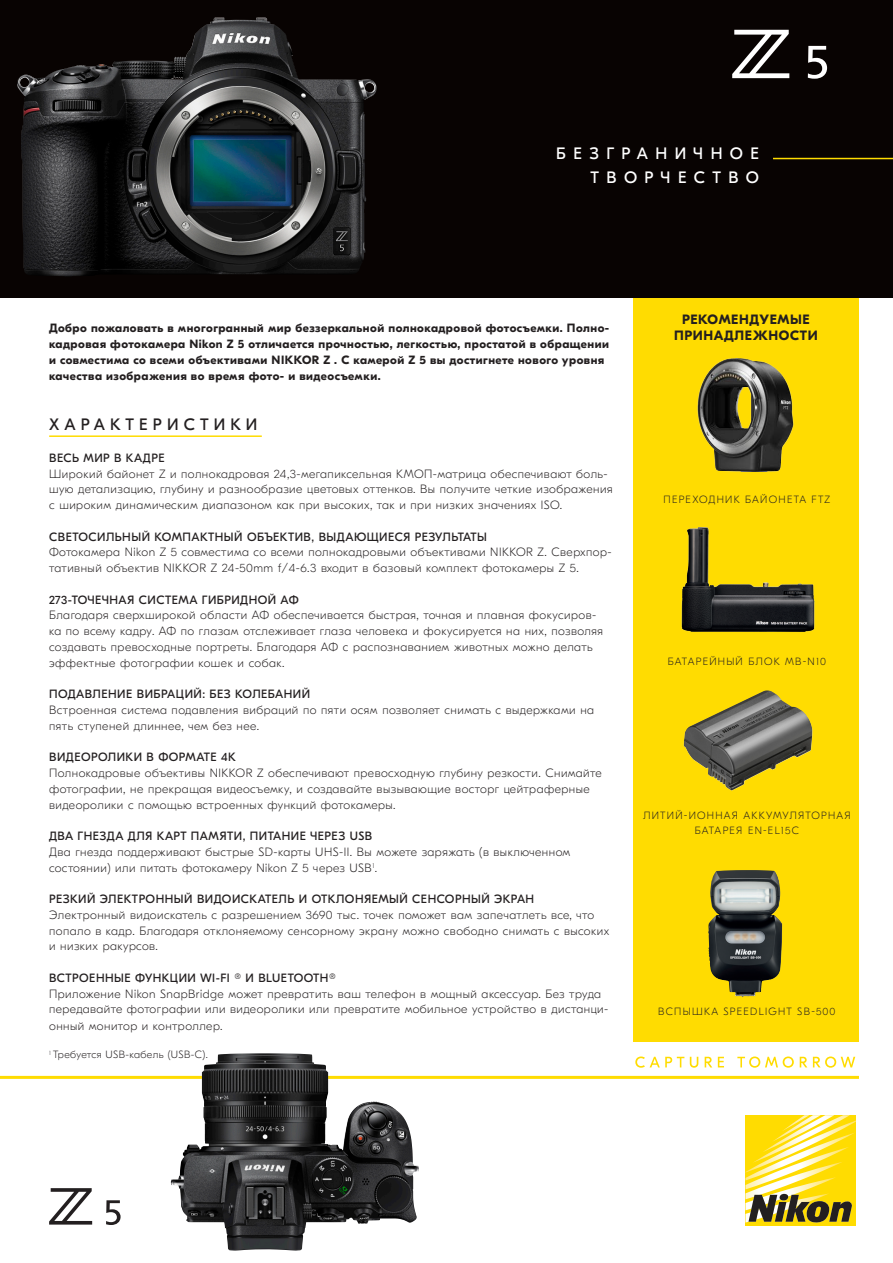
<style>
.page{position:relative;width:893px;height:1263px;background:#fff}
.page>*{position:absolute;margin:0;border:0;box-sizing:border-box;transform-origin:0 0}
.t1{font:16.5px "GT Eesti Pro Display";letter-spacing:.45em;color:#fff}
.t2{font:16.5px "GT Eesti Pro Display";letter-spacing:.31em;color:#231f20}
.t3{font:700 13.5px/16.5px "GT Eesti Pro Display";letter-spacing:.05em;color:#231f20;text-align:center}
.t4{font:100 12px/15.8px "GT Eesti Pro Display";letter-spacing:.04em;color:#231f20}
.t5{font:12px "GT Eesti Pro Display";letter-spacing:.04em;color:#231f20}
.t6{font:700 12px/16px "GT Eesti Pro Display";letter-spacing:.04em;color:#231f20}
.t7{font:100 10.5px/15px "GT Eesti Pro Display";letter-spacing:.12em;color:#231f20;text-align:center}
.t8{font:100 10.5px "GT Eesti Pro Display";letter-spacing:.03em;color:#231f20}
</style>
<div class="page">
<div style="left:634px;top:298px;width:225px;height:744px;background:#ffdc01"></div>
<div style="left:0;top:0;width:893px;height:298px;background:#080302"></div>
<div style="left:745px;top:1115px;width:111px;height:111px;background:#ffdc01"></div>
<svg style="left:745px;top:1115px;width:111px;height:108px"></svg>
<hr style="left:773px;top:158px;width:120px;height:1px;background:#ffdc01">
<hr style="left:0;top:1076px;width:859px;height:3px;background:#ffdc01">
<svg style="left:732px;top:30px;width:57px;height:48px"></svg>
<svg style="left:808px;top:46px;width:19px;height:33px"></svg>
<img style="left:697px;top:358px;width:97px;height:113px">
<img style="left:708px;top:870px;width:74px;height:127px">
<svg style="left:49px;top:1188px;width:43px;height:36px"></svg>
<svg style="left:106px;top:1200px;width:15px;height:25px"></svg>
<img style="left:17px;top:17px;width:348px;height:259px">
<img style="left:681px;top:527px;width:134px;height:105px">
<img style="left:684px;top:690px;width:128px;height:100px">
<img style="left:171px;top:1053px;width:163px;height:197px">
<hr style="left:49px;top:435px;width:213px;height:2px;background:#ffdc01">
<svg style="left:635px;top:1056px;width:49px;height:12px"></svg>
<svg style="left:690px;top:1057px;width:8px;height:11px"></svg>
<svg style="left:705px;top:1057px;width:7px;height:10px"></svg>
<svg style="left:718px;top:1057px;width:6px;height:10px"></svg>
<svg style="left:737px;top:1056px;width:57px;height:12px"></svg>
<svg style="left:800px;top:1057px;width:7px;height:10px"></svg>
<svg style="left:813px;top:1056px;width:42px;height:12px"></svg>
<p class="t1" style="left:556px;top:144px;width:204px">БЕЗГРАНИЧНОЕ</p>
<p class="t1" style="left:591px;top:168px;width:170px">ТВОРЧЕСТВО</p>
<p class="t6" style="left:49px;top:320px;width:562px">Добро пожаловать в многогранный мир беззеркальной полнокадровой фотосъемки. Полно&shy;кадровая фотокамера Nikon Z 5 отличается прочностью, легкостью, простатой в обращении и совместима со всеми объективами NIKKOR Z . С камерой Z 5 вы достигнете нового уровня качества изображения во время фото- и видеосъемки.</p>
<p class="t2" style="left:49px;top:415px;width:210px">ХАРАКТЕРИСТИКИ</p>
<p class="t5" style="left:49px;top:451px;width:117px">ВЕСЬ МИР В КАДРЕ</p>
<p class="t4" style="left:49px;top:466px;width:565px">Широкий байонет Z и полнокадровая 24,3-мегапиксельная КМОП-матрица обеспечивают боль&shy;шую детализацию, глубину и разнообразие цветовых оттенков. Вы получите четкие изображения с широким динамическим диапазоном как при высоких, так и при низких значениях ISO.</p>
<p class="t5" style="left:49px;top:530px;width:439px">СВЕТОСИЛЬНЫЙ КОМПАКТНЫЙ ОБЪЕКТИВ, ВЫДАЮЩИЕСЯ РЕЗУЛЬТАТЫ</p>
<p class="t4" style="left:49px;top:545px;width:564px">Фотокамера Nikon Z 5 совместима со всеми полнокадровыми объективами NIKKOR Z. Сверхпор&shy;тативный объектив NIKKOR Z 24-50mm f/4-6.3 входит в базовый комплект фотокамеры Z 5.</p>
<p class="t5" style="left:49px;top:593px;width:251px">273-ТОЧЕЧНАЯ СИСТЕМА ГИБРИДНОЙ АФ</p>
<p class="t4" style="left:49px;top:608px;width:555px">Благодаря сверхширокой области АФ обеспечивается быстрая, точная и плавная фокусиров&shy;ка по всему кадру. АФ по глазам отслеживает глаза человека и фокусируется на них, позволяя создавать превосходные портреты. Благодаря АФ с распознаванием животных можно делать эффектные фотографии кошек и собак.</p>
<p class="t5" style="left:49px;top:688px;width:262px">ПОДАВЛЕНИЕ ВИБРАЦИЙ: БЕЗ КОЛЕБАНИЙ</p>
<p class="t4" style="left:49px;top:702px;width:546px">Встроенная система подавления вибраций по пяти осям позволяет снимать с выдержками на пять ступеней длиннее, чем без нее.</p>
<p class="t5" style="left:49px;top:751px;width:188px">ВИДЕОРОЛИКИ В ФОРМАТЕ 4K</p>
<p class="t4" style="left:49px;top:765px;width:554px">Полнокадровые объективы NIKKOR Z обеспечивают превосходную глубину резкости. Снимайте фотографии, не прекращая видеосъемку, и создавайте вызывающие восторг цейтраферные видеоролики с помощью встроенных функций фотокамеры.</p>
<p class="t5" style="left:49px;top:829px;width:325px">ДВА ГНЕЗДА ДЛЯ КАРТ ПАМЯТИ, ПИТАНИЕ ЧЕРЕЗ USB</p>
<p class="t4" style="left:49px;top:844px;width:523px">Два гнезда поддерживают быстрые SD-карты UHS-II. Вы можете заряжать (в выключенном состоянии) или питать фотокамеру Nikon Z 5 через USB<sup>1</sup>.</p>
<p class="t5" style="left:49px;top:892px;width:487px">РЕЗКИЙ ЭЛЕКТРОННЫЙ ВИДОИСКАТЕЛЬ И ОТКЛОНЯЕМЫЙ СЕНСОРНЫЙ ЭКРАН</p>
<p class="t4" style="left:49px;top:907px;width:562px">Электронный видоискатель с разрешением 3690 тыс. точек поможет вам запечатлеть все, что попало в кадр. Благодаря отклоняемому сенсорному экрану можно свободно снимать с высоких и низких ракурсов.</p>
<p class="t5" style="left:49px;top:971px;width:288px">ВСТРОЕННЫЕ ФУНКЦИИ WI-FI ® И BLUETOOTH®</p>
<p class="t4" style="left:49px;top:985px;width:561px;line-height:16.2px">Приложение Nikon SnapBridge может превратить ваш телефон в мощный аксессуар. Без труда передавайте фотографии или видеоролики или превратите мобильное устройство в дистанци&shy;онный монитор и контроллер.</p>
<p class="t8" style="left:49px;top:1049px;width:160px"><sup>1</sup> Требуется USB-кабель (USB-C).</p>
<p class="t3" style="left:674px;top:311px;width:145px">РЕКОМЕНДУЕМЫЕ<br>ПРИНАДЛЕЖНОСТИ</p>
<p class="t7" style="left:663px;top:492px;width:168px">ПЕРЕХОДНИК БАЙОНЕТА FTZ</p>
<p class="t7" style="left:668px;top:654px;width:160px">БАТАРЕЙНЫЙ БЛОК MB-N10</p>
<p class="t7" style="left:643px;top:808px;width:209px">ЛИТИЙ-ИОННАЯ АККУМУЛЯТОРНАЯ<br>БАТАРЕЯ EN-EL15C</p>
<p class="t7" style="left:658px;top:1004px;width:179px">ВСПЫШКА SPEEDLIGHT SB-500</p>
</div>
